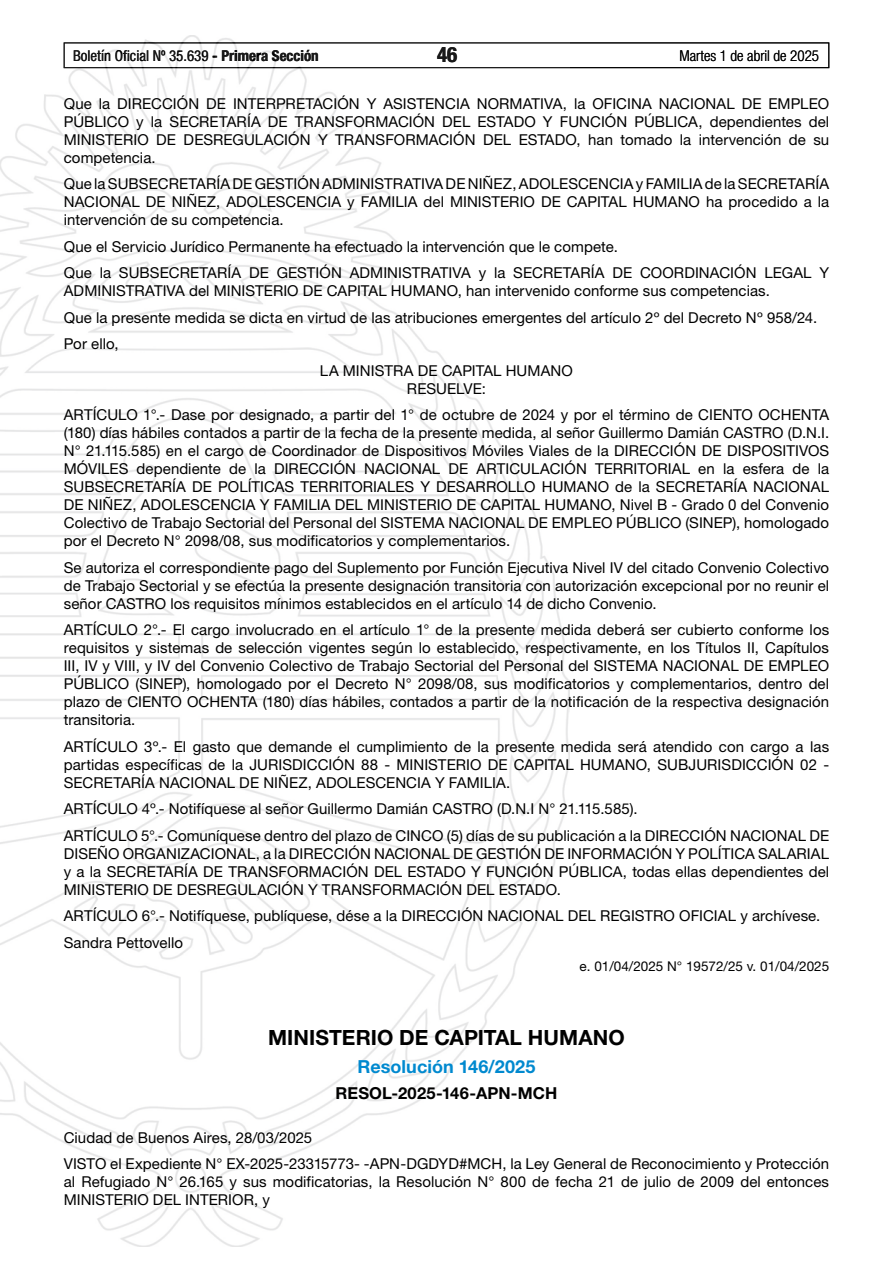
<style>
.page{position:relative;width:893px;height:1263px;background:#fff}
.page>*{position:absolute;margin:0;border:0;box-sizing:border-box;transform-origin:0 0}
.t1{font:700 21px "Helvetica Neue LT Std";letter-spacing:.005em;color:#000}
.t2{font:700 condensed 21px "Helvetica Neue LT Std";color:#000}
.t3{font:700 18px "Helvetica Neue LT Std";letter-spacing:.005em;color:#0089cf}
.t4{font:700 16.5px "Helvetica Neue LT Std";letter-spacing:.005em;color:#000}
.t5{font:15px/18px "Helvetica Neue LT Std";letter-spacing:.005em;color:#000;text-align:justify}
.t6{font:condensed 15px "Helvetica Neue LT Std";color:#000}
.t7{font:300 condensed 15px "Helvetica Neue LT Std";color:#000}
.t8{font:13.5px "Helvetica Neue LT Std";color:#000}
.s1{font-weight:700}
</style>
<div class="page">
<div style="left:64px;top:43px;width:765px;height:25px;border:1px solid #000"></div>
<img style="left:0;top:35px;width:569px;height:1211px">
<p class="t6" style="left:73px;top:47px;width:247px">Boletín Oficial Nº 35.639 <span class="s1">- Primera Sección</span></p>
<h1 class="t2" style="left:437px;top:42px;width:22px">46</h1>
<p class="t7" style="left:679px;top:47px;width:141px">Martes 1 de abril de 2025</p>
<p class="t5" style="left:64px;top:94px;width:767px">Que la DIRECCIÓN DE INTERPRETACIÓN Y ASISTENCIA NORMATIVA, la OFICINA NACIONAL DE EMPLEO PÚBLICO y la SECRETARÍA DE TRANSFORMACIÓN DEL ESTADO Y FUNCIÓN PÚBLICA, dependientes del MINISTERIO DE DESREGULACIÓN Y TRANSFORMACIÓN DEL ESTADO, han tomado la intervención de su competencia.</p>
<p class="t5" style="left:64px;top:174px;width:767px">Que la SUBSECRETARÍA DE GESTIÓN ADMINISTRATIVA DE NIÑEZ, ADOLESCENCIA y FAMILIA de la SECRETARÍA NACIONAL DE NIÑEZ, ADOLESCENCIA y FAMILIA del MINISTERIO DE CAPITAL HUMANO ha procedido a la intervención de su competencia.</p>
<p class="t5" style="left:64px;top:233px;width:767px;line-height:26.5px">Que el Servicio Jurídico Permanente ha efectuado la intervención que le compete.<br>Que la SUBSECRETARÍA DE GESTIÓN ADMINISTRATIVA y la SECRETARÍA DE COORDINACIÓN LEGAL Y</p>
<p class="t5" style="left:64px;top:281px;width:708px">ADMINISTRATIVA del MINISTERIO DE CAPITAL HUMANO, han intervenido conforme sus competencias.</p>
<p class="t5" style="left:64px;top:308px;width:755px">Que la presente medida se dicta en virtud de las atribuciones emergentes del artículo 2º del Decreto Nº 958/24.</p>
<p class="t5" style="left:64px;top:334px;width:56px">Por ello,</p>
<p class="t5" style="left:320px;top:361px;width:255px">LA MINISTRA DE CAPITAL HUMANO</p>
<p class="t5" style="left:64px;top:375px;width:767px;line-height:26.5px;text-align:center">RESUELVE:<br>ARTÍCULO 1°.- Dase por designado, a partir del 1° de octubre de 2024 y por el término de CIENTO OCHENTA</p>
<p class="t5" style="left:64px;top:424px;width:767px">(180) días hábiles contados a partir de la fecha de la presente medida, al señor Guillermo Damián CASTRO (D.N.I.<br>N° 21.115.585) en el cargo de Coordinador de Dispositivos Móviles Viales de la DIRECCIÓN DE DISPOSITIVOS MÓVILES dependiente de la DIRECCIÓN NACIONAL DE ARTICULACIÓN TERRITORIAL en la esfera de la SUBSECRETARÍA DE POLÍTICAS TERRITORIALES Y DESARROLLO HUMANO de la SECRETARÍA NACIONAL DE NIÑEZ, ADOLESCENCIA Y FAMILIA DEL MINISTERIO DE CAPITAL HUMANO, Nivel B - Grado 0 del Convenio Colectivo de Trabajo Sectorial del Personal del SISTEMA NACIONAL DE EMPLEO PÚBLICO (SINEP), homologado por el Decreto N° 2098/08, sus modificatorios y complementarios.</p>
<p class="t5" style="left:64px;top:558px;width:767px">Se autoriza el correspondiente pago del Suplemento por Función Ejecutiva Nivel IV del citado Convenio Colectivo de Trabajo Sectorial y se efectúa la presente designación transitoria con autorización excepcional por no reunir el señor CASTRO los requisitos mínimos establecidos en el artículo 14 de dicho Convenio.</p>
<p class="t5" style="left:64px;top:621px;width:767px">ARTÍCULO 2°.- El cargo involucrado en el artículo 1° de la presente medida deberá ser cubierto conforme los requisitos y sistemas de selección vigentes según lo establecido, respectivamente, en los Títulos II, Capítulos III, IV y VIII, y IV del Convenio Colectivo de Trabajo Sectorial del Personal del SISTEMA NACIONAL DE EMPLEO PÚBLICO (SINEP), homologado por el Decreto N° 2098/08, sus modificatorios y complementarios, dentro del plazo de CIENTO OCHENTA (180) días hábiles, contados a partir de la notificación de la respectiva designación transitoria.</p>
<p class="t5" style="left:64px;top:737px;width:767px">ARTÍCULO 3º.- El gasto que demande el cumplimiento de la presente medida será atendido con cargo a las partidas específicas de la JURISDICCIÓN 88 - MINISTERIO DE CAPITAL HUMANO, SUBJURISDICCIÓN 02 - SECRETARÍA NACIONAL DE NIÑEZ, ADOLESCENCIA Y FAMILIA.</p>
<p class="t5" style="left:64px;top:795px;width:767px;line-height:26.5px">ARTÍCULO 4º.- Notifíquese al señor Guillermo Damián CASTRO (D.N.I N° 21.115.585).<br>ARTÍCULO 5°.- Comuníquese dentro del plazo de CINCO (5) días de su publicación a la DIRECCIÓN NACIONAL DE</p>
<p class="t5" style="left:64px;top:844px;width:767px">DISEÑO ORGANIZACIONAL, a la DIRECCIÓN NACIONAL DE GESTIÓN DE INFORMACIÓN Y POLÍTICA SALARIAL y a la SECRETARÍA DE TRANSFORMACIÓN DEL ESTADO Y FUNCIÓN PÚBLICA, todas ellas dependientes del MINISTERIO DE DESREGULACIÓN Y TRANSFORMACIÓN DEL ESTADO.</p>
<p class="t5" style="left:64px;top:902px;width:758px;line-height:26.5px">ARTÍCULO 6°.- Notifíquese, publíquese, dése a la DIRECCIÓN NACIONAL DEL REGISTRO OFICIAL y archívese.<br>Sandra Pettovello</p>
<p class="t8" style="left:580px;top:958px;width:251px">e. 01/04/2025 N° 19572/25 v. 01/04/2025</p>
<h1 class="t1" style="left:268px;top:1024px;width:358px">MINISTERIO DE CAPITAL HUMANO</h1>
<p class="t3" style="left:357px;top:1055px;width:180px">Resolución 146/2025</p>
<p class="t4" style="left:335px;top:1083px;width:223px">RESOL-2025-146-APN-MCH</p>
<p class="t5" style="left:64px;top:1124px;width:767px;line-height:26.5px">Ciudad de Buenos Aires, 28/03/2025<br>VISTO el Expediente N° EX-2025-23315773- -APN-DGDYD#MCH, la Ley General de Reconocimiento y Protección</p>
<p class="t5" style="left:64px;top:1173px;width:767px">al Refugiado N° 26.165 y sus modificatorias, la Resolución N° 800 de fecha 21 de julio de 2009 del entonces<br>MINISTERIO DEL INTERIOR, y</p>
</div>
